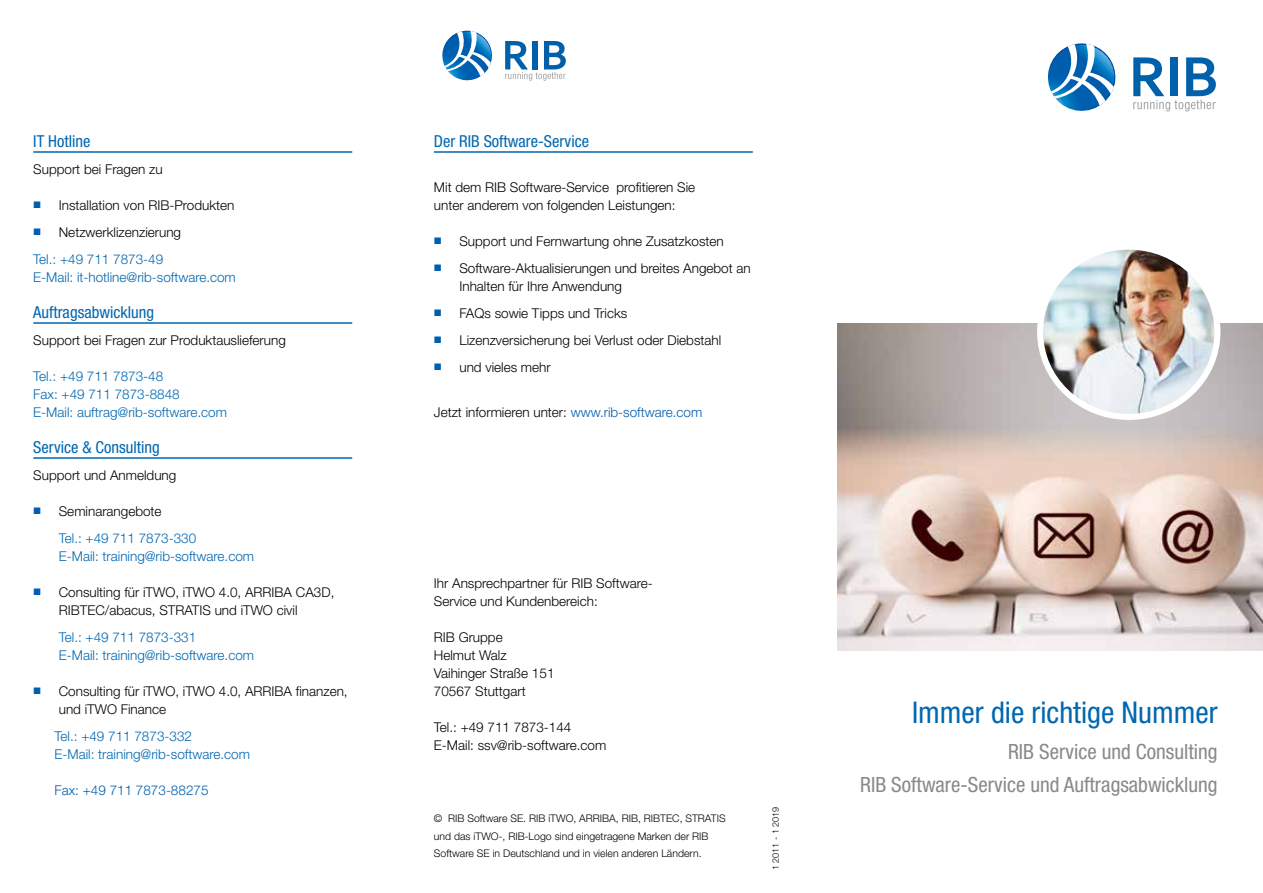
<style>
.page{position:relative;width:1263px;height:893px;background:#fff}
.page>*{position:absolute;margin:0;border:0;box-sizing:border-box;transform-origin:0 0}
.t1{font:condensed 30px "Helvetica Neue LT Pro";color:#0067b1}
.t2{font:condensed 21px/32.5px "Helvetica Neue LT Pro";color:#898989;text-align:right}
.t3{font:condensed 16.5px "Helvetica Neue LT Pro";color:#0067b1}
.t4{font:300 13.5px/18px "Helvetica Neue LT Pro";color:#000}
.t5{font:300 13.5px/18px "Helvetica Neue LT Pro";color:#0067b1}
.t6{font:300 13.5px "Helvetica Neue LT Pro";color:#005eae}
.t7{font:300 10.5px/18px "Helvetica Neue LT Pro";color:#000}
.t8{font:300 9px "Helvetica Neue LT Pro";color:#000}
.s1{color:#005eae}
</style>
<div class="page">
<svg style="left:1047px;top:43px;width:69px;height:68px"></svg>
<svg style="left:1133px;top:57px;width:83px;height:54px"></svg>
<svg style="left:442px;top:31px;width:50px;height:50px"></svg>
<svg style="left:505px;top:41px;width:61px;height:40px"></svg>
<hr style="left:434px;top:151px;width:319px;height:2px;background:#0067b1">
<hr style="left:33px;top:151px;width:319px;height:2px;background:#0067b1">
<hr style="left:33px;top:322px;width:319px;height:2px;background:#0067b1">
<hr style="left:33px;top:457px;width:319px;height:2px;background:#0067b1">
<img style="left:838px;top:323px;width:425px;height:328px">
<img style="left:1040px;top:251px;width:177px;height:166px">
<div style="left:1037px;top:244px;width:183px;height:176px;border:6px solid #fff;border-radius:50%"></div>
<p class="t3" style="left:33px;top:132px;width:59px">IT Hotline</p>
<p class="t4" style="left:33px;top:160px;width:131px">Support bei Fragen zu</p>
<p class="t4" style="left:59px;top:192px;width:177px;line-height:27px">Installation von RIB-Produkten<br>Netzwerklizenzierung</p>
<p class="t5" style="left:33px;top:250px;width:204px">Tel.: +49 711 7873-49<br>E-Mail: it-hotline@rib-software.com</p>
<p class="t3" style="left:33px;top:303px;width:122px">Auftragsabwicklung</p>
<p class="t4" style="left:33px;top:331px;width:254px">Support bei Fragen zur Produktauslieferung</p>
<p class="t5" style="left:33px;top:367px;width:195px">Tel.: +49 711 7873-48<br>Fax: +49 711 7873-8848<br>E-Mail: auftrag@rib-software.com</p>
<p class="t3" style="left:33px;top:438px;width:128px">Service &amp; Consulting</p>
<p class="t4" style="left:33px;top:466px;width:145px">Support und Anmeldung</p>
<p class="t4" style="left:59px;top:502px;width:104px">Seminarangebote</p>
<p class="t5" style="left:59px;top:529px;width:197px">Tel.: +49 711 7873-330<br>E-Mail: training@rib-software.com</p>
<p class="t4" style="left:59px;top:583px;width:277px">Consulting für iTWO, iTWO 4.0, ARRIBA CA3D,<br>RIBTEC/abacus, STRATIS und iTWO civil</p>
<p class="t5" style="left:59px;top:628px;width:197px">Tel.: +49 711 7873-331<br>E-Mail: training@rib-software.com</p>
<p class="t4" style="left:59px;top:682px;width:290px">Consulting für iTWO, iTWO 4.0, ARRIBA finanzen, und iTWO Finance</p>
<p class="t5" style="left:55px;top:727px;width:197px">Tel.: +49 711 7873-332<br>E-Mail: training@rib-software.com</p>
<p class="t6" style="left:55px;top:782px;width:155px">Fax: +49 711 7873-88275</p>
<p class="t3" style="left:434px;top:132px;width:157px">Der RIB Software-Service</p>
<p class="t4" style="left:434px;top:178px;width:263px">Mit dem RIB Software-Service profitieren Sie unter anderem von folgenden Leistungen:</p>
<p class="t4" style="left:459px;top:228px;width:293px;line-height:27px">Support und Fernwartung ohne Zusatzkosten<br>Software-Aktualisierungen und breites Angebot an</p>
<p class="t4" style="left:459px;top:273px;width:263px;line-height:27px">Inhalten für Ihre Anwendung<br>FAQs sowie Tipps und Tricks<br>Lizenzversicherung bei Verlust oder Diebstahl und vieles mehr</p>
<p class="t4" style="left:434px;top:403px;width:270px">Jetzt informieren unter: <span class="s1">www.rib-software.com</span></p>
<p class="t4" style="left:434px;top:574px;width:220px">Ihr Ansprechpartner für RIB Software-<br>Service und Kundenbereich:</p>
<p class="t4" style="left:434px;top:628px;width:122px">RIB Gruppe<br>Helmut Walz<br>Vaihinger Straße 151<br>70567 Stuttgart</p>
<p class="t4" style="left:434px;top:718px;width:174px">Tel.: +49 711 7873-144<br>E-Mail: ssv@rib-software.com</p>
<p class="t7" style="left:434px;top:809px;width:293px">© RIB Software SE. RIB iTWO, ARRIBA, RIB, RIBTEC, STRATIS und das iTWO-, RIB-Logo sind eingetragene Marken der RIB</p>
<p class="t7" style="left:434px;top:844px;width:269px">Software SE in Deutschland und in vielen anderen Ländern.</p>
<p class="t8" style="left:770px;top:870px;width:65px;rotate:-90deg">1 2011 - 1 2019</p>
<h1 class="t1" style="left:912px;top:695px;width:307px">Immer die richtige Nummer</h1>
<h2 class="t2" style="left:860px;top:735px;width:359px">RIB Service und Consulting<br>RIB Software-Service und Auftragsabwicklung</h2>
</div>
